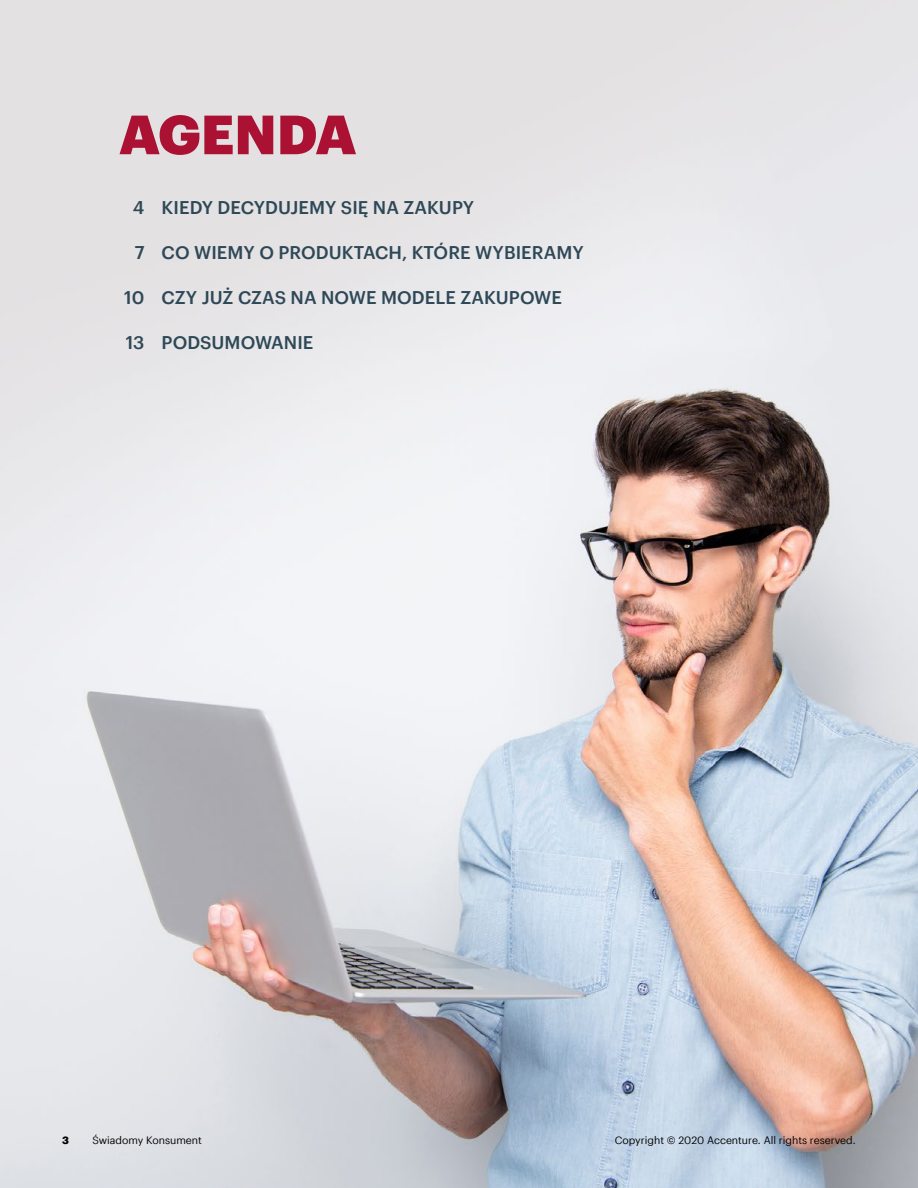
<style>
.page{position:relative;width:918px;height:1188px;background:#fff}
.page>*{position:absolute;margin:0;border:0;box-sizing:border-box;transform-origin:0 0}
.t1{font:900 54px "Graphik App";color:#ab1133}
.t2{font:500 18px "Graphik App";letter-spacing:.005em;color:#2e4857}
.t3{font:10.5px "Graphik App";color:#000}
.t4{font:700 10.5px "Graphik App";color:#000}
</style>
<div class="page">
<img style="left:0;top:0;width:918px;height:1188px">
<h1 class="t1" style="left:119px;top:93px;width:239px">AGENDA</h1>
<p class="t2" style="left:133px;top:194px;width:13px">4</p>
<p class="t2" style="left:135px;top:239px;width:11px">7</p>
<p class="t2" style="left:124px;top:284px;width:22px">10</p>
<p class="t2" style="left:126px;top:329px;width:20px">13</p>
<p class="t2" style="left:162px;top:194px;width:314px">KIEDY DECYDUJEMY SIĘ NA ZAKUPY</p>
<p class="t2" style="left:162px;top:239px;width:424px">CO WIEMY O PRODUKTACH, KTÓRE WYBIERAMY</p>
<p class="t2" style="left:162px;top:284px;width:402px">CZY JUŻ CZAS NA NOWE MODELE ZAKUPOWE</p>
<p class="t2" style="left:162px;top:329px;width:153px">PODSUMOWANIE</p>
<p class="t4" style="left:62px;top:1132px;width:8px">3</p>
<p class="t3" style="left:92px;top:1133px;width:111px">Świadomy Konsument</p>
<p class="t3" style="left:615px;top:1133px;width:242px">Copyright © 2020 Accenture. All rights reserved.</p>
</div>
